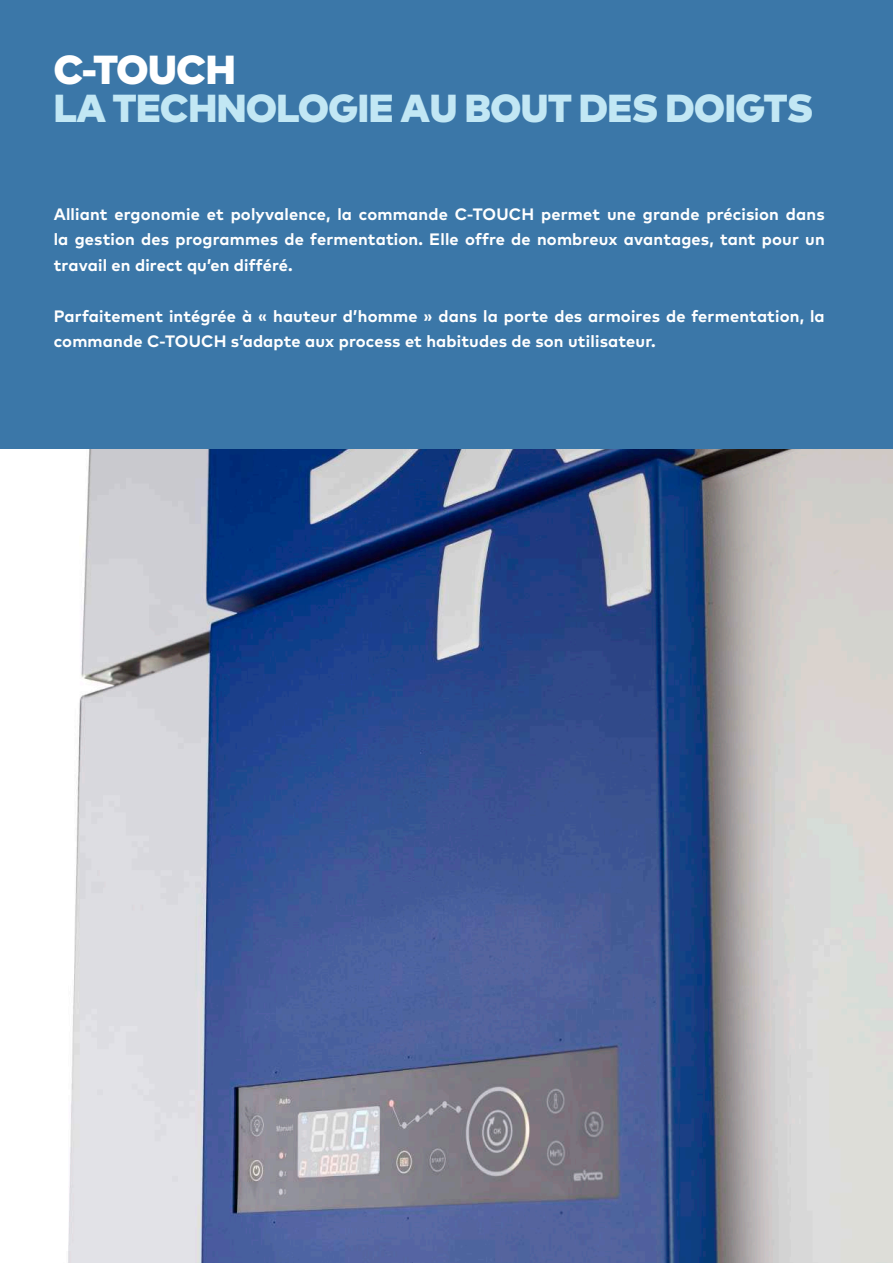
<style>
.page{position:relative;width:893px;height:1263px;background:#fff}
.page>*{position:absolute;margin:0;border:0;box-sizing:border-box;transform-origin:0 0}
.t1{font:900 40.5px "Mark";letter-spacing:-.01em;color:#fff}
.t2{font:900 39px "Mark";letter-spacing:-.01em;color:#c2e7f4}
.t3{font:700 16.5px/25.5px "Mark";letter-spacing:.01em;color:#fff;text-align:justify}
</style>
<div class="page">
<img style="left:68px;top:449px;width:825px;height:814px">
<div style="left:0;top:0;width:893px;height:449px;background:#3b77a8"></div>
<h1 class="t1" style="left:54px;top:43px;width:184px">C-TOUCH</h1>
<h2 class="t2" style="left:54px;top:82px;width:761px">LA TECHNOLOGIE AU BOUT DES DOIGTS</h2>
<p class="t3" style="left:54px;top:201px;width:772px">Alliant ergonomie et polyvalence, la commande C-TOUCH permet une grande précision dans la gestion des programmes de fermentation. Elle offre de nombreux avantages, tant pour un travail en direct qu’en différé.</p>
<p class="t3" style="left:54px;top:303px;width:772px">Parfaitement intégrée à « hauteur d’homme » dans la porte des armoires de fermentation, la commande C-TOUCH s’adapte aux process et habitudes de son utilisateur.</p>
</div>
